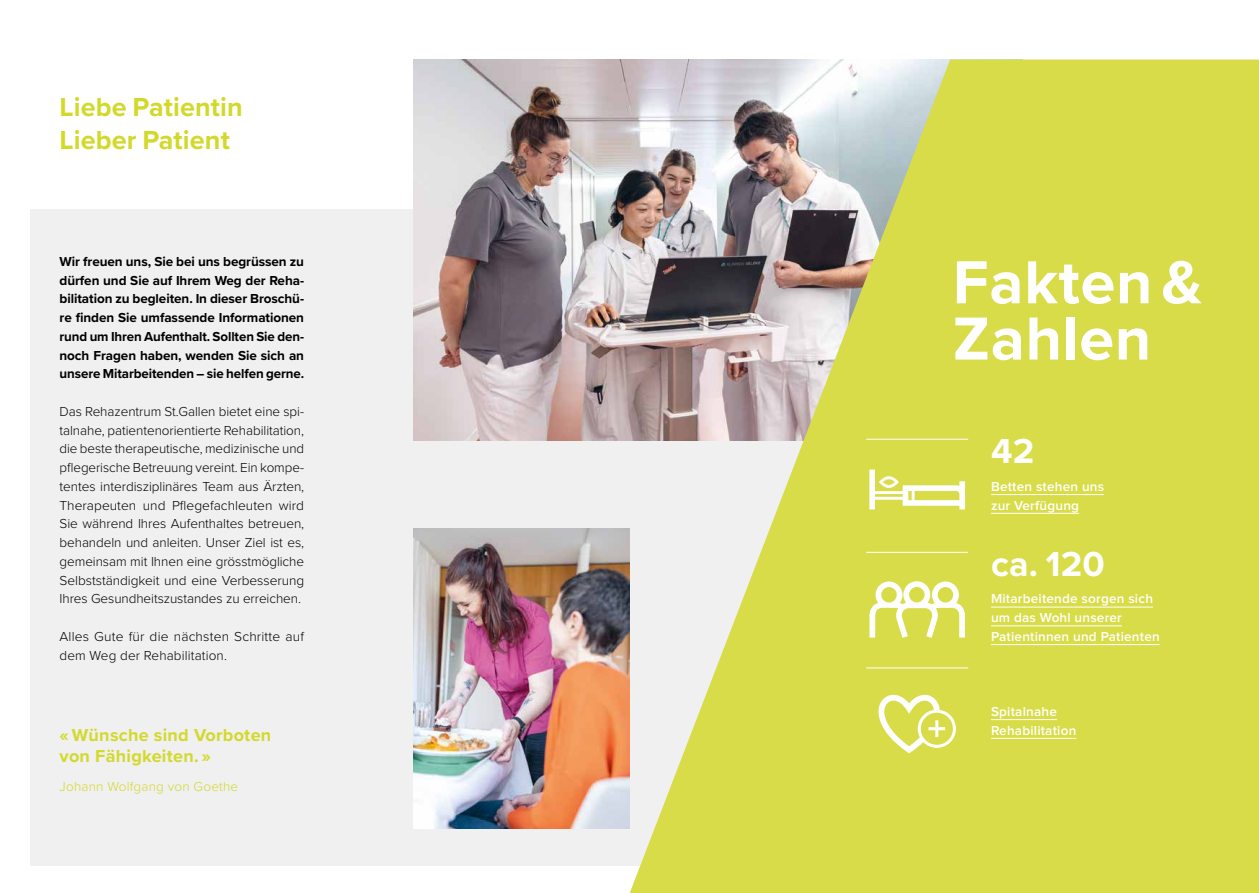
<style>
.page{position:relative;width:1259px;height:893px;background:#fff}
.page>*{position:absolute;margin:0;border:0;box-sizing:border-box;transform-origin:0 0}
.t1{font:700 63px/56.2px "Proxima Nova";letter-spacing:.01em;color:#fff}
.t2{font:700 36px "Proxima Nova";letter-spacing:.005em;color:#fff}
.t3{font:700 27px/33px "Proxima Nova";letter-spacing:.005em;color:#d3d92b}
.t4{font:700 18px/21px "Proxima Nova";letter-spacing:.015em;color:#d3d92b}
.t5{font:300 13.5px/18.8px "Proxima Nova";letter-spacing:.01em;color:#000;text-align:justify}
.t6{font:700 13.5px/18.8px "Proxima Nova";letter-spacing:-.005em;color:#000;text-align:justify}
.t7{font:600 13.5px/18.8px "Proxima Nova";letter-spacing:.015em;color:#fff}
.t8{font:300 13.5px "Proxima Nova";letter-spacing:.015em;color:#d3d92b}
</style>
<div class="page">
<div style="left:30px;top:210px;width:1199px;height:656px;background:#f0f0f0"></div>
<img style="left:414px;top:60px;width:216px;height:380px">
<svg style="left:630px;top:60px;width:629px;height:833px;fill:#d8dc49"></svg>
<hr style="left:866px;top:439px;width:102px;height:1px;background:#fff">
<hr style="left:866px;top:552px;width:102px;height:1px;background:#fff">
<hr style="left:866px;top:667px;width:102px;height:1px;background:#fff">
<hr style="left:991px;top:607px;width:162px;height:1px;background:#fff">
<hr style="left:991px;top:626px;width:131px;height:1px;background:#fff">
<hr style="left:991px;top:644px;width:168px;height:1px;background:#fff">
<hr style="left:991px;top:719px;width:66px;height:1px;background:#fff">
<hr style="left:991px;top:738px;width:85px;height:1px;background:#fff">
<hr style="left:991px;top:494px;width:113px;height:1px;background:#fff">
<hr style="left:991px;top:513px;width:88px;height:1px;background:#fff">
<img style="left:414px;top:528px;width:215px;height:300px">
<svg style="left:876px;top:694px;width:80px;height:59px"></svg>
<svg style="left:869px;top:470px;width:96px;height:39px"></svg>
<svg style="left:869px;top:581px;width:96px;height:57px"></svg>
<h3 class="t3" style="left:60px;top:90px;width:185px">Liebe Patientin<br>Lieber Patient</h3>
<p class="t6" style="left:60px;top:252px;width:246px">Wir freuen uns, Sie bei uns begrüssen zu dürfen und Sie auf Ihrem Weg der Reha&shy;bilitation zu begleiten. In dieser Broschü&shy;re finden Sie umfassende Informationen rund um Ihren Aufenthalt. Sollten Sie den&shy;noch Fragen haben, wenden Sie sich an unsere Mitarbeitenden – sie helfen gerne.</p>
<p class="t5" style="left:60px;top:401px;width:246px">Das Rehazentrum St.Gallen bietet eine spi&shy;talnahe, patientenorientierte Rehabilitation, die beste therapeutische, medizinische und pflegerische Betreuung vereint. Ein kompe&shy;tentes interdisziplinäres Team aus Ärzten, Therapeuten und Pflegefachleuten wird Sie während Ihres Aufenthaltes betreuen, behandeln und anleiten. Unser Ziel ist es, gemeinsam mit Ihnen eine grösstmögliche Selbstständigkeit und eine Verbesserung Ihres Gesundheitszustandes zu erreichen.</p>
<p class="t5" style="left:60px;top:626px;width:246px">Alles Gute für die nächsten Schritte auf dem Weg der Rehabilitation.</p>
<h3 class="t4" style="left:60px;top:724px;width:213px">« Wünsche sind Vorboten von Fähigkeiten. »</h3>
<p class="t8" style="left:60px;top:776px;width:180px">Johann Wolfgang von Goethe</p>
<h1 class="t1" style="left:952px;top:253px;width:251px">Fakten &amp;<br>Zahlen</h1>
<h2 class="t2" style="left:991px;top:424px;width:45px">42</h2>
<p class="t7" style="left:991px;top:477px;width:115px">Betten stehen uns zur Verfügung</p>
<h2 class="t2" style="left:991px;top:537px;width:115px">ca. 120</h2>
<p class="t7" style="left:991px;top:590px;width:170px">Mitarbeitende sorgen sich um das Wohl unserer<br>Patientinnen und Patienten</p>
<p class="t7" style="left:991px;top:702px;width:87px">Spitalnahe<br>Rehabilitation</p>
</div>
